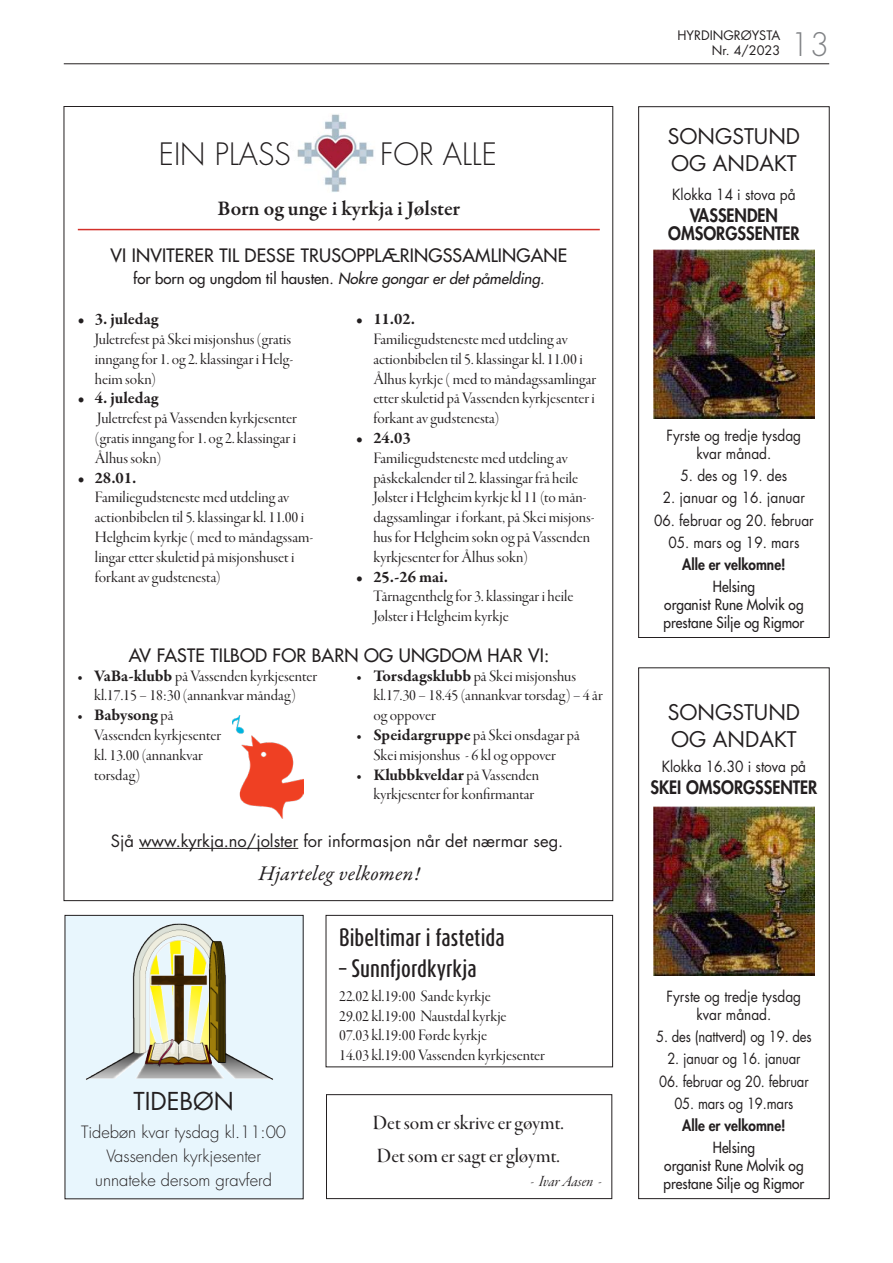
<style>
.page{position:relative;width:893px;height:1263px;background:#fff}
.page>*{position:absolute;margin:0;border:0;box-sizing:border-box;transform-origin:0 0}
.t1{font:300 31.5px "Futura Std";color:#808285}
.t2{font:300 30px "Futura Std";color:#231f20}
.t3{font:24px "Futura Std";color:#231f20}
.t4{font:21px/33px "Garamond Premr Pro Med Disp";color:#231f20}
.t5{font:500 21px "Dax Compact Pro";color:#231f20}
.t6{font:21px/27px "Futura Std";color:#231f20}
.t7{font:600 21px "Garamond Premr Pro";letter-spacing:-.005em;color:#231f20}
.t8{font:italic 21px "Garamond Premr Pro";letter-spacing:.015em;color:#231f20}
.t9{font:500 18px "Futura Std";letter-spacing:.01em;color:#231f20}
.t10{font:800 18px/18px "Futura Std";color:#231f20;text-align:center;scale:.91 1}
.t11{font:16.5px/19.8px "Garamond Premr Pro Disp";color:#231f20}
.t12{font:300 16.5px/24px "Futura Std";color:#231f20;text-align:center}
.t13{font:700 16.5px "Garamond Premr Pro";color:#231f20}
.t14{font:16.5px "Futura Std";color:#231f20}
.t15{font:16.5px "Garamond Premr Pro It Disp";color:#231f20}
.t16{font:15px/18px "Futura Std";color:#231f20;text-align:center;scale:.91 1}
.t17{font:500 15px/18px "Futura Std";color:#231f20;text-align:center;scale:.91 1}
.t18{font:15px "Futura Std";color:#231f20;scale:.87 1}
.t19{font:500 15px "Futura Std";color:#231f20}
.t20{font:800 15px "Futura Std";color:#231f20;scale:.91 1}
.t21{font:12.75px/15.3px "Futura Std";color:#231f20;text-align:right}
.s1{font-style:italic}
.s2{font-family:"Garamond Premr Pro";font-weight:700}
.s3{font-family:"Garamond Premr Pro Disp";font-weight:400}
</style>
<div class="page">
<hr style="left:64px;top:64px;width:765px;height:1px;background:#231f20">
<div style="left:65px;top:915px;width:238px;height:284px;background:#e8f6fd"></div>
<img style="left:86px;top:923px;width:187px;height:157px">
<img style="left:653px;top:250px;width:162px;height:168px">
<div style="left:638px;top:667px;width:192px;height:532px;border:1px solid #231f20"></div>
<img style="left:653px;top:807px;width:162px;height:168px">
<div style="left:326px;top:915px;width:287px;height:152px;border:1px solid #231f20"></div>
<img style="left:233px;top:715px;width:70px;height:104px">
<hr style="left:78px;top:229px;width:522px;height:1px;background:#d3302a">
<img style="left:297px;top:114px;width:77px;height:78px">
<hr style="left:139px;top:848px;width:159px;height:1px;background:#231f20">
<div style="left:638px;top:106px;width:192px;height:532px;border:1px solid #231f20"></div>
<div style="left:326px;top:1094px;width:286px;height:105px;border:1px solid #231f20"></div>
<h2 class="t2" style="left:159px;top:136px;width:133px">EIN PLASS</h2>
<h2 class="t2" style="left:380px;top:136px;width:118px">FOR ALLE</h2>
<p class="t7" style="left:218px;top:195px;width:244px">Born og unge i kyrkja i Jølster</p>
<p class="t9" style="left:110px;top:244px;width:458px">VI INVITERER TIL DESSE TRUSOPPLÆRINGSSAMLINGANE</p>
<p class="t19" style="left:133px;top:269px;width:413px">for born og ungdom til hausten. <span class="s1">Nokre gongar er det påmelding.</span></p>
<p class="t13" style="left:78px;top:309px;width:82px">• 3. juledag</p>
<p class="t11" style="left:95px;top:330px;width:200px;text-align:justify">Juletrefest på Skei misjonshus (gratis inngang for 1. og 2. klassingar i Helg&shy;heim sokn)</p>
<p class="t13" style="left:78px;top:388px;width:82px">• 4. juledag</p>
<p class="t11" style="left:95px;top:409px;width:203px;text-align:justify">Juletrefest på Vassenden kyrkjesenter (gratis inngang for 1. og 2. klassingar i Ålhus sokn)</p>
<p class="t13" style="left:78px;top:467px;width:60px">• 28.01.</p>
<p class="t11" style="left:95px;top:488px;width:220px">Familiegudsteneste med utdeling av actionbibelen til 5. klassingar kl. 11.00 i Helgheim kyrkje ( med to måndagssam&shy;lingar etter skuletid på misjonshuset i forkant av gudstenesta)</p>
<p class="t13" style="left:356px;top:309px;width:60px">• 11.02.</p>
<p class="t11" style="left:373px;top:330px;width:224px">Familiegudsteneste med utdeling av actionbibelen til 5. klassingar kl. 11.00 i Ålhus kyrkje ( med to måndagssamlingar etter skuletid på Vassenden kyrkjesenter i forkant av gudstenesta)</p>
<p class="t13" style="left:356px;top:428px;width:56px">• 24.03</p>
<p class="t11" style="left:373px;top:448px;width:223px">Familiegudsteneste med utdeling av påskekalender til 2. klassingar frå heile Jølster i Helgheim kyrkje kl 11 (to mån&shy;dagssamlingar i forkant, på Skei misjons&shy;hus for Helgheim sokn og på Vassenden kyrkjesenter for Ålhus sokn)</p>
<p class="t13" style="left:356px;top:566px;width:93px">• 25.-26 mai.</p>
<p class="t11" style="left:373px;top:587px;width:202px">Tårnagenthelg for 3. klassingar i heile<br>Jølster i Helgheim kyrkje</p>
<p class="t9" style="left:129px;top:644px;width:422px">AV FASTE TILBOD FOR BARN OG UNGDOM HAR VI:</p>
<p class="t11" style="left:77px;top:666px;width:241px;text-align:center">• <span class="s2">VaBa-klubb</span> på Vassenden kyrkjesenter kl.17.15 – 18:30 (annankvar måndag)</p>
<p class="t13" style="left:77px;top:705px;width:98px"><span class="s3">•</span> Babysong <span class="s3">på</span></p>
<p class="t11" style="left:94px;top:726px;width:128px">Vassenden kyrkjesenter kl. 13.00 (annankvar torsdag)</p>
<p class="t11" style="left:373px;top:666px;width:231px;text-indent:-17px">• <span class="s2">Torsdagsklubb</span> på Skei misjonshus kl.17.30 – 18.45 (annankvar torsdag) – 4 år og oppover</p>
<p class="t11" style="left:356px;top:726px;width:225px;text-align:center">• <span class="s2">Speidargruppe</span> på Skei onsdagar på<br>Skei misjonshus - 6 kl og oppover</p>
<p class="t11" style="left:356px;top:765px;width:184px;text-align:right">• <span class="s2">Klubbkveldar</span> på Vassenden kyrkjesenter for konfirmantar</p>
<p class="t14" style="left:111px;top:830px;width:454px">Sjå www.kyrkja.no/jolster for informasjon når det nærmar seg.</p>
<p class="t8" style="left:258px;top:860px;width:163px">Hjarteleg velkomen!</p>
<h3 class="t3" style="left:133px;top:1086px;width:102px">TIDEBØN</h3>
<p class="t12" style="left:81px;top:1121px;width:206px">Tidebøn kvar tysdag kl.11:00<br>Vassenden kyrkjesenter unnateke dersom gravferd</p>
<p class="t5" style="left:339px;top:923px;width:167px">Bibeltimar i fastetida</p>
<p class="t5" style="left:339px;top:954px;width:139px">– Sunnfjordkyrkja</p>
<p class="t11" style="left:339px;top:986px;width:207px">22.02 kl.19:00 Sande kyrkje<br>29.02 kl.19:00 Naustdal kyrkje<br>07.03 kl.19:00 Førde kyrkje<br>14.03 kl.19:00 Vassenden kyrkjesenter</p>
<p class="t4" style="left:373px;top:1107px;width:192px">Det som er skrive er gøymt.<br>Det som er sagt er gløymt.</p>
<p class="t15" style="left:530px;top:1172px;width:73px">- Ivar Aasen -</p>
<p class="t21" style="left:677px;top:28px;width:104px">HYRDINGRØYSTA<br>Nr. 4/2023</p>
<h1 class="t1" style="left:790px;top:25px;width:41px">13</h1>
<p class="t6" style="left:668px;top:123px;width:134px">SONGSTUND<br>OG ANDAKT</p>
<p class="t16" style="left:672px;top:185px;width:137px">Klokka 14 i stova på</p>
<p class="t10" style="left:668px;top:206px;width:146px">VASSENDEN<br>OMSORGSSENTER</p>
<p class="t16" style="left:667px;top:426px;width:149px">Fyrste og tredje tysdag kvar månad.</p>
<p class="t16" style="left:680px;top:467px;width:119px">5. des og 19. des</p>
<p class="t16" style="left:663px;top:489px;width:158px">2. januar og 16. januar</p>
<p class="t16" style="left:654px;top:511px;width:177px">06. februar og 20. februar</p>
<p class="t16" style="left:668px;top:533px;width:146px">05. mars og 19. mars</p>
<p class="t20" style="left:682px;top:555px;width:115px">Alle er velkomne!</p>
<p class="t17" style="left:663px;top:578px;width:156px">Helsing<br>organist Rune Molvik og prestane Silje og Rigmor</p>
<p class="t6" style="left:668px;top:699px;width:134px">SONGSTUND<br>OG ANDAKT</p>
<p class="t16" style="left:662px;top:758px;width:160px">Klokka 16.30 i stova på</p>
<p class="t10" style="left:650px;top:779px;width:185px">SKEI OMSORGSSENTER</p>
<p class="t16" style="left:667px;top:987px;width:149px">Fyrste og tredje tysdag kvar månad.</p>
<p class="t18" style="left:656px;top:1027px;width:180px">5. des (nattverd) og 19. des</p>
<p class="t18" style="left:667px;top:1049px;width:154px">2. januar og 16. januar</p>
<p class="t18" style="left:659px;top:1071px;width:173px">06. februar og 20. februar</p>
<p class="t18" style="left:674px;top:1094px;width:138px">05. mars og 19.mars</p>
<p class="t20" style="left:682px;top:1116px;width:115px">Alle er velkomne!</p>
<p class="t17" style="left:663px;top:1139px;width:156px">Helsing<br>organist Rune Molvik og prestane Silje og Rigmor</p>
</div>
